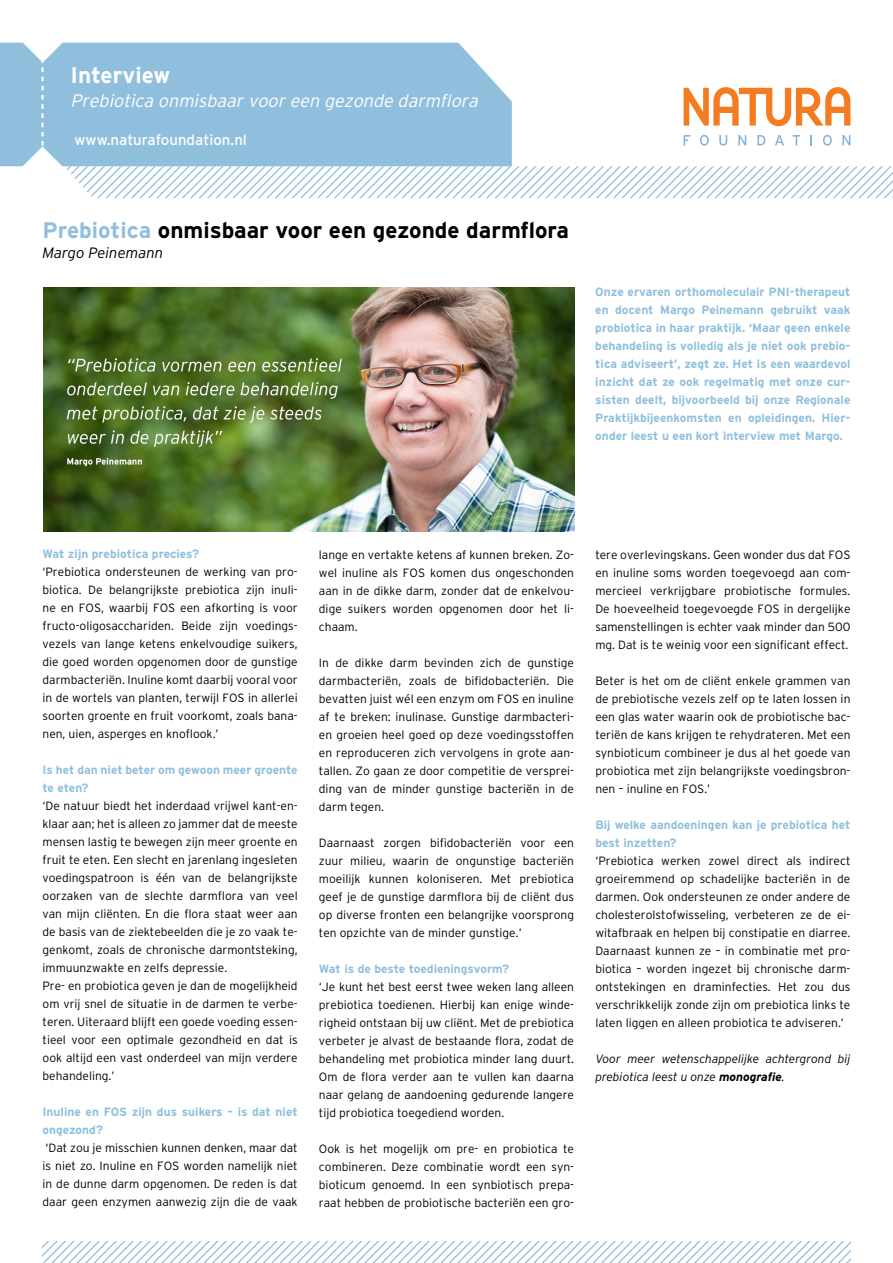
<style>
.page{position:relative;width:893px;height:1263px;background:#fff}
.page>*{position:absolute;margin:0;border:0;box-sizing:border-box;transform-origin:0 0}
.t1{font:700 22.5px "Interstate";color:#000}
.t2{font:700 22.5px "Interstate";color:#fff}
.t3{font:italic 300 18px "Interstate";color:#fff}
.t4{font:15px "Interstate";color:#fff}
.t5{font:italic 300 15px "Interstate";color:#000}
.t6{font:300 12px/18px "Interstate";color:#000;text-align:justify}
.t7{font:700 12px/18px "Interstate";color:#90bfdd}
.t8{font:italic 300 12px/18px "Interstate";color:#000}
.s1{color:#90bfdd}
.s2{font-weight:700}
</style>
<div class="page">
<svg style="left:684px;top:87px;width:166px;height:39px"></svg>
<svg style="left:684px;top:135px;width:6px;height:10px"></svg>
<svg style="left:700px;top:135px;width:9px;height:11px"></svg>
<svg style="left:719px;top:135px;width:8px;height:11px"></svg>
<svg style="left:738px;top:135px;width:8px;height:10px"></svg>
<svg style="left:757px;top:135px;width:8px;height:10px"></svg>
<svg style="left:775px;top:135px;width:9px;height:10px"></svg>
<svg style="left:793px;top:135px;width:7px;height:10px"></svg>
<svg style="left:823px;top:135px;width:9px;height:11px"></svg>
<svg style="left:842px;top:135px;width:8px;height:10px"></svg>
<div style="left:0;top:43px;width:512px;height:123px;background:#90bfdd"></div>
<svg style="left:41px;top:58px;width:3px;height:88px"></svg>
<svg style="left:64px;top:166px;width:829px;height:32px"></svg>
<svg style="left:43px;top:1242px;width:807px;height:21px"></svg>
<img style="left:44px;top:287px;width:530px;height:244px">
<h1 class="t2" style="left:70px;top:63px;width:101px">Interview</h1>
<h2 class="t3" style="left:70px;top:91px;width:413px">Prebiotica onmisbaarvooreen gezonde darmflora</h2>
<p class="t4" style="left:75px;top:131px;width:174px">www.naturafoundation.nl</p>
<h1 class="t1" style="left:43px;top:218px;width:528px"><span class="s1">Prebiotica</span> onmisbaar voor een gezonde darmflora</h1>
<p class="t5" style="left:43px;top:244px;width:122px">Margo Peinemann</p>
<p class="t7" style="left:595px;top:282px;width:257px;text-align:justify">Onze ervaren orthomoleculair PNI-therapeut en docent Margo Peinemann gebruikt vaak probiotica in haar praktijk. ‘Maar geen enkele behandeling is volledig als je niet ook prebio&shy;tica adviseert’, zegt ze. Het is een waardevol inzicht dat ze ook regelmatig met onze cur&shy;sisten deelt, bijvoorbeeld bij onze Regionale Praktijkbijeenkomsten en opleidingen. Hier&shy;onder leest u een kort interview met Margo.</p>
<p class="t7" style="left:43px;top:545px;width:158px">Wat zijn prebiotica precies?</p>
<p class="t6" style="left:43px;top:563px;width:257px">‘Prebiotica ondersteunen de werking van pro&shy;biotica. De belangrijkste prebiotica zijn inuli&shy;ne en FOS, waarbij FOS een afkorting is voor fructo-oligosacchariden. Beide zijn voedings&shy;vezels van lange ketens enkelvoudige suikers, die goed worden opgenomen door de gunstige darmbacteriën. Inuline komt daarbij vooral voor in de wortels van planten, terwijl FOS in allerlei soorten groente en fruit voorkomt, zoals bana&shy;nen, uien, asperges en knoflook.’</p>
<p class="t7" style="left:43px;top:761px;width:257px">Is het dan niet beter om gewoon meer groente te eten?</p>
<p class="t6" style="left:43px;top:797px;width:257px;text-align:left">‘De natuur biedt het inderdaad vrijwel kant-en&shy;klaar aan; het is alleen zo jammer dat de meeste mensen lastig te bewegen zijn meer groente en fruit te eten. Een slecht en jarenlang ingesleten voedingspatroon is één van de belangrijkste oorzaken van de slechte darmflora van veel van mijn cliënten. En die flora staat weer aan de basis van de ziektebeelden die je zo vaak te&shy;genkomt, zoals de chronische darmontsteking, immuunzwakte en zelfs depressie.<br>Pre- en probiotica geven je dan de mogelijkheid om vrij snel de situatie in de darmen te verbe&shy;teren. Uiteraard blijft een goede voeding essen&shy;tieel voor een optimale gezondheid en dat is ook altijd een vast onderdeel van mijn verdere behandeling.’</p>
<p class="t7" style="left:43px;top:1103px;width:257px">Inuline en FOS zijn dus suikers – is dat niet ongezond?</p>
<p class="t6" style="left:43px;top:1139px;width:257px">‘Dat zou je misschien kunnen denken, maar dat is niet zo. Inuline en FOS worden namelijk niet in de dunne darm opgenomen. De reden is dat daar geen enzymen aanwezig zijn die de vaak</p>
<p class="t6" style="left:319px;top:546px;width:257px">lange en vertakte ketens af kunnen breken. Zo&shy;wel inuline als FOS komen dus ongeschonden aan in de dikke darm, zonder dat de enkelvou&shy;dige suikers worden opgenomen door het li&shy;chaam.</p>
<p class="t6" style="left:319px;top:654px;width:257px">In de dikke darm bevinden zich de gunstige darmbacteriën, zoals de bifidobacteriën. Die bevatten juist wél een enzym om FOS en inuline af te breken: inulinase. Gunstige darmbacteri&shy;ën groeien heel goed op deze voedingsstoffen en reproduceren zich vervolgens in grote aan&shy;tallen. Zo gaan ze door competitie de versprei&shy;ding van de minder gunstige bacteriën in de darm tegen.</p>
<p class="t6" style="left:319px;top:834px;width:257px">Daarnaast zorgen bifidobacteriën voor een zuur milieu, waarin de ongunstige bacteriën moeilijk kunnen koloniseren. Met prebiotica geef je de gunstige darmflora bij de cliënt dus op diverse fronten een belangrijke voorsprong ten opzichte van de minder gunstige.’</p>
<p class="t7" style="left:319px;top:960px;width:192px">Wat is de beste toedieningsvorm?</p>
<p class="t6" style="left:319px;top:978px;width:257px">‘Je kunt het best eerst twee weken lang alleen prebiotica toedienen. Hierbij kan enige winde&shy;righeid ontstaan bij uw cliënt. Met de prebiotica verbeter je alvast de bestaande flora, zodat de behandeling met probiotica minder lang duurt.<br>Om de flora verder aan te vullen kan daarna naar gelang de aandoening gedurende langere tijd probiotica toegediend worden.</p>
<p class="t6" style="left:319px;top:1140px;width:257px">Ook is het mogelijk om pre- en probiotica te combineren. Deze combinatie wordt een syn&shy;bioticum genoemd. In een synbiotisch prepa&shy;raat hebben de probiotische bacteriën een gro-</p>
<p class="t6" style="left:595px;top:546px;width:257px">tere overlevingskans. Geen wonder dus dat FOS en inuline soms worden toegevoegd aan com&shy;mercieel verkrijgbare probiotische formules.<br>De hoeveelheid toegevoegde FOS in dergelijke samenstellingen is echter vaak minder dan 500 mg. Dat is te weinig voor een significant effect.</p>
<p class="t6" style="left:595px;top:672px;width:257px">Beter is het om de cliënt enkele grammen van de prebiotische vezels zelf op te laten lossen in een glas water waarin ook de probiotische bac&shy;teriën de kans krijgen te rehydrateren. Met een synbioticum combineer je dus al het goede van probiotica met zijn belangrijkste voedingsbron&shy;nen – inuline en FOS.’</p>
<p class="t7" style="left:595px;top:816px;width:257px">Bij welke aandoeningen kan je prebiotica het best inzetten?</p>
<p class="t6" style="left:595px;top:852px;width:257px">‘Prebiotica werken zowel direct als indirect groeiremmend op schadelijke bacteriën in de darmen. Ook ondersteunen ze onder andere de cholesterolstofwisseling, verbeteren ze de ei&shy;witafbraak en helpen bij constipatie en diarree.<br>Daarnaast kunnen ze – in combinatie met pro&shy;biotica – worden ingezet bij chronische darm&shy;ontstekingen en draminfecties. Het zou dus verschrikkelijk zonde zijn om prebiotica links te laten liggen en alleen probiotica te adviseren.’</p>
<p class="t8" style="left:595px;top:1050px;width:257px">Voor meer wetenschappelijke achtergrond bij prebiotica leest u onze <span class="s2">monografie</span>.</p>
</div>
